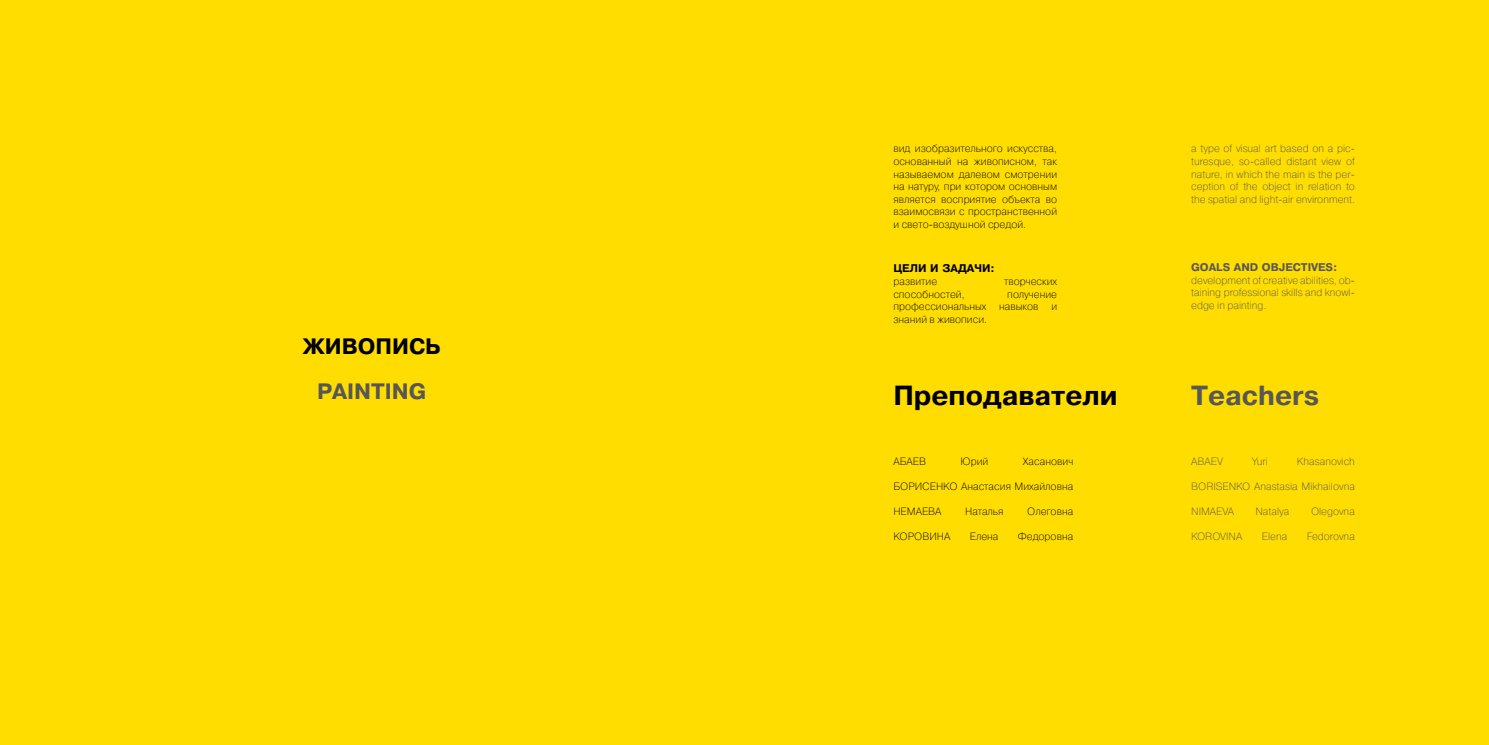
<style>
.page{position:relative;width:1489px;height:745px;background:#fff}
.page>*{position:absolute;margin:0;border:0;box-sizing:border-box;transform-origin:0 0}
.t1{font:700 26.07px "Pragmatica";color:#000}
.t2{font:700 26.07px "Pragmatica";color:#575756}
.t3{font:700 21px "Pragmatica";color:#000}
.t4{font:700 21px "Pragmatica";color:#575756}
.t5{font:10.5px/12.6px "Pragmatica Light C";color:#000;text-align:justify}
.t6{font:10.5px/12.6px "Pragmatica Light C";color:#575756;text-align:justify}
.t7{font:700 10.5px "Pragmatica";color:#575756}
.t8{font:700 10.5px "Pragmatica";color:#000}
</style>
<div class="page">
<div style="left:0;top:0;width:1488px;height:744px;background:#fd0"></div>
<h2 class="t3" style="left:303px;top:334px;width:139px">ЖИВОПИСЬ</h2>
<h2 class="t4" style="left:317px;top:379px;width:111px">PAINTING</h2>
<p class="t5" style="left:893px;top:142px;width:165px">вид изобразительного искусства, основанный на живописном, так называемом далевом смотрении на натуру, при котором основным является восприятие объекта во взаимосвязи с пространственной и свето-воздушной средой.</p>
<p class="t8" style="left:893px;top:262px;width:103px">ЦЕЛИ И ЗАДАЧИ:</p>
<p class="t5" style="left:893px;top:275px;width:45px">развитие</p>
<p class="t5" style="left:1004px;top:275px;width:55px">творческих</p>
<p class="t5" style="left:893px;top:287px;width:73px">способностей,</p>
<p class="t5" style="left:893px;top:287px;width:165px;text-indent:114px">получение профессиональных навыков и знаний в живописи.</p>
<p class="t6" style="left:1191px;top:142px;width:165px">a type of visual art based on a pic&shy;turesque, so-called distant view of nature, in which the main is the per&shy;ception of the object in relation to the spatial and light-air environment.</p>
<p class="t7" style="left:1191px;top:261px;width:147px">GOALS AND OBJECTIVES:</p>
<p class="t6" style="left:1191px;top:273px;width:165px">development of creative abilities, ob&shy;taining professional skills and knowl&shy;edge in painting.</p>
<h1 class="t1" style="left:893px;top:380px;width:226px">Преподаватели</h1>
<h1 class="t2" style="left:1191px;top:380px;width:130px">Teachers</h1>
<p class="t5" style="left:893px;top:454px;width:34px">АБАЕВ</p>
<p class="t5" style="left:960px;top:454px;width:29px">Юрий</p>
<p class="t5" style="left:1022px;top:454px;width:52px">Хасанович</p>
<p class="t5" style="left:893px;top:479px;width:181px">БОРИСЕНКО Анастасия Михайловна</p>
<p class="t5" style="left:893px;top:505px;width:50px">НЕМАЕВА</p>
<p class="t5" style="left:965px;top:505px;width:40px">Наталья</p>
<p class="t5" style="left:1027px;top:505px;width:48px">Олеговна</p>
<p class="t5" style="left:893px;top:530px;width:59px">КОРОВИНА</p>
<p class="t5" style="left:969px;top:530px;width:30px">Елена</p>
<p class="t5" style="left:1017px;top:530px;width:57px">Федоровна</p>
<p class="t6" style="left:1191px;top:454px;width:33px">ABAEV</p>
<p class="t6" style="left:1251px;top:454px;width:18px">Yuri</p>
<p class="t6" style="left:1296px;top:454px;width:60px">Khasanovich</p>
<p class="t6" style="left:1191px;top:479px;width:165px">BORISENKO Anastasia Mikhailovna</p>
<p class="t6" style="left:1191px;top:505px;width:44px">NIMAEVA</p>
<p class="t6" style="left:1255px;top:505px;width:36px">Natalya</p>
<p class="t6" style="left:1310px;top:505px;width:45px">Olegovna</p>
<p class="t6" style="left:1191px;top:530px;width:53px">KOROVINA</p>
<p class="t6" style="left:1261px;top:530px;width:27px">Elena</p>
<p class="t6" style="left:1306px;top:530px;width:50px">Fedorovna</p>
</div>
